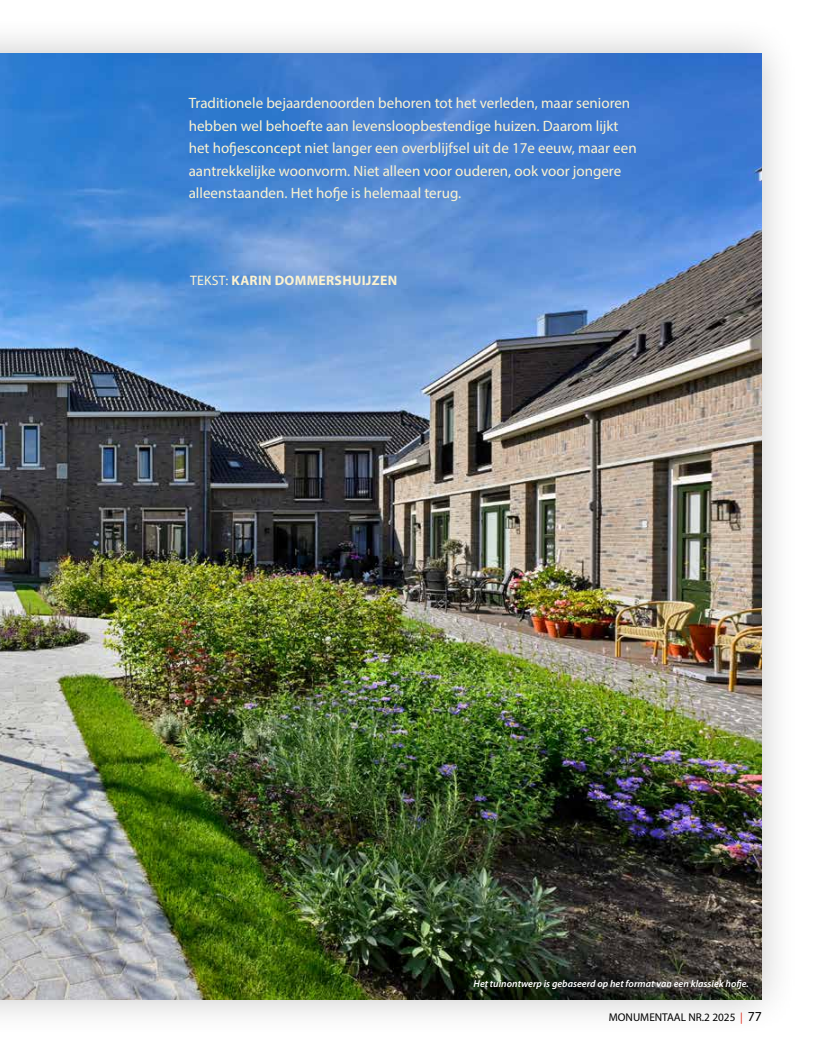
<style>
.page{position:relative;width:815px;height:1053px;background:#fff}
.page>*{position:absolute;margin:0;border:0;box-sizing:border-box;transform-origin:0 0}
.t1{font:15px/22.5px "Myriad Pro";color:#fcf2d0}
.t2{font:700 13.75px "Myriad Pro";letter-spacing:.02em;color:#fcf2d0}
.t3{font:11.25px "Myriad Pro";color:#000}
.t4{font:italic 600 10px "Myriad Pro";color:#fff}
.s1{font-weight:400}
.s2{color:#e62d1f}
.s3{font-size:13.75px}
</style>
<div class="page">
<div style="left:0;top:16px;width:800px;height:1021px;background:#000;opacity:.22"></div>
<img style="left:0;top:53px;width:762px;height:946px">
<p class="t1" style="left:189px;top:92px;width:449px">Traditionele bejaardenoorden behoren tot het verleden, maar senioren hebben wel behoefte aan levensloopbestendige huizen. Daarom lijkt het hofjesconcept niet langer een overblijfsel uit de 17e eeuw, maar een aantrekkelijke woonvorm. Niet alleen voor ouderen, ook voor jongere alleenstaanden. Het hofje is helemaal terug.</p>
<p class="t2" style="left:190px;top:271px;width:209px"><span class="s1">TEKST:</span> KARIN DOMMERSHUIJZEN</p>
<p class="t4" style="left:474px;top:977px;width:277px">Het tuinontwerp is gebaseerd op het format van een klassiek hofje.</p>
<p class="t3" style="left:609px;top:1009px;width:155px">MONUMENTAAL NR.2 2025 <span class="s2">|</span> <span class="s3">77</span></p>
</div>
